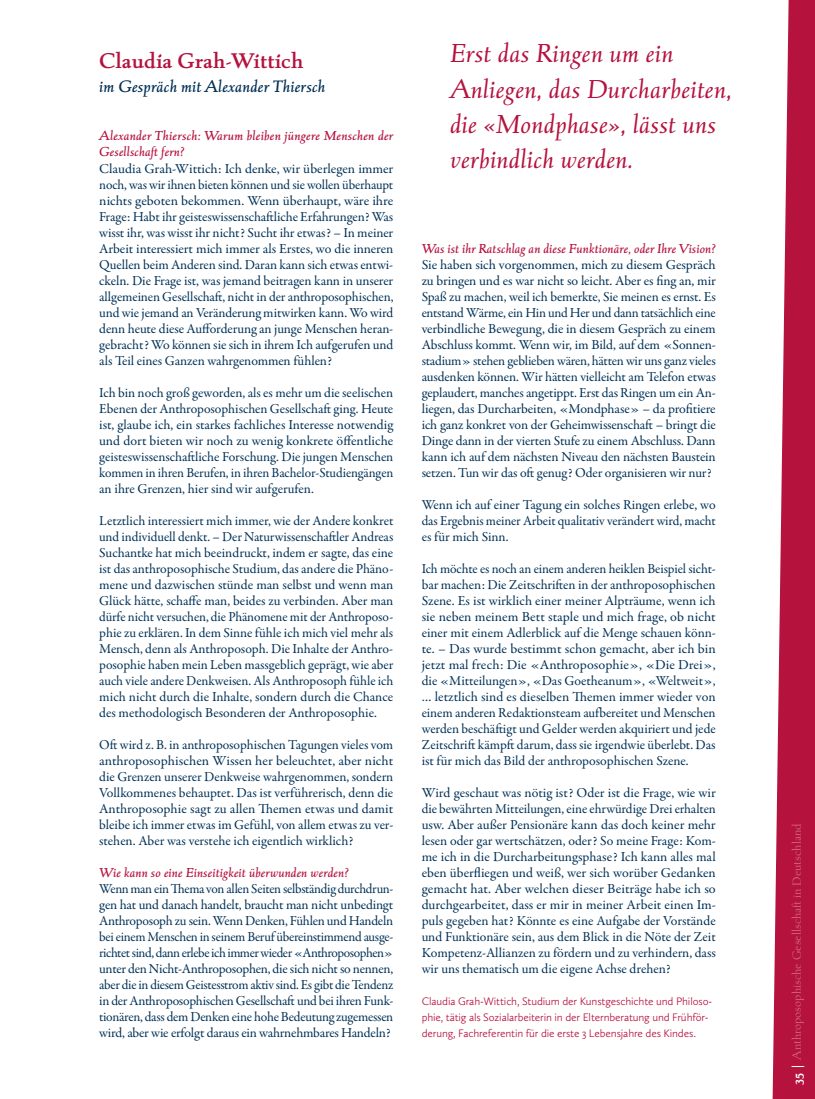
<style>
.page{position:relative;width:815px;height:1099px;background:#fff}
.page>*{position:absolute;margin:0;border:0;box-sizing:border-box;transform-origin:0 0}
.t1{font:italic 27.5px/35px "Albertan Pro";color:#b5123e}
.t2{font:600 22.5px "Albertan Pro";color:#b5123e}
.t3{font:italic 500 17.5px "Albertan Pro";color:#003056}
.t4{font:13.75px/16px "Garamond Premr Pro";letter-spacing:-.005em;color:#003056;text-align:justify}
.t5{font:italic 500 13.75px/16px "Albertan Pro";color:#b5123e}
.t6{font:300 12.5px "Albertan Pro";color:#d3718b}
.t7{font:300 11.25px/16px "Calluna Sans";letter-spacing:-.01em;color:#b5123e}
.s1{font-weight:700;color:#fff}
</style>
<div class="page">
<svg style="left:773px;top:0;width:42px;height:1098px;fill:#b5123e"></svg>
<h2 class="t2" style="left:99px;top:46px;width:206px">Claudia Grah-Wittich</h2>
<p class="t3" style="left:99px;top:76px;width:228px">im Gespräch mit Alexander Thiersch</p>
<p class="t5" style="left:99px;top:128px;width:296px">Alexander Thiersch: Warum bleiben jüngere Menschen der<br>Gesellschaft fern?</p>
<p class="t4" style="left:99px;top:160px;width:296px">Claudia Grah-Wittich: Ich denke, wir überlegen immer noch, was wir ihnen bieten können und sie wollen überhaupt nichts geboten bekommen. Wenn überhaupt, wäre ihre Frage: Habt ihr geisteswissenschaftliche Erfahrungen? Was wisst ihr, was wisst ihr nicht? Sucht ihr etwas? – In meiner Arbeit interessiert mich immer als Erstes, wo die inneren Quellen beim Anderen sind. Daran kann sich etwas entwi&shy;ckeln. Die Frage ist, was jemand beitragen kann in unserer allgemeinen Gesellschaft, nicht in der anthroposophischen, und wie jemand an Veränderung mitwirken kann. Wo wird denn heute diese Aufforderung an junge Menschen heran&shy;gebracht? Wo können sie sich in ihrem Ich aufgerufen und als Teil eines Ganzen wahrgenommen fühlen?</p>
<p class="t4" style="left:99px;top:384px;width:296px">Ich bin noch groß geworden, als es mehr um die seelischen Ebenen der Anthroposophischen Gesellschaft ging. Heute ist, glaube ich, ein starkes fachliches Interesse notwendig und dort bieten wir noch zu wenig konkrete öffentliche geisteswissenschaftliche Forschung. Die jungen Menschen kommen in ihren Berufen, in ihren Bachelor-Studiengängen an ihre Grenzen, hier sind wir aufgerufen.</p>
<p class="t4" style="left:99px;top:512px;width:296px">Letztlich interessiert mich immer, wie der Andere konkret und individuell denkt. – Der Naturwissenschaftler Andreas Suchantke hat mich beeindruckt, indem er sagte, das eine ist das anthroposophische Studium, das andere die Phäno&shy;mene und dazwischen stünde man selbst und wenn man Glück hätte, schaffe man, beides zu verbinden. Aber man dürfe nicht versuchen, die Phänomene mit der Anthroposo&shy;phie zu erklären. In dem Sinne fühle ich mich viel mehr als Mensch, denn als Anthroposoph. Die Inhalte der Anthro&shy;posophie haben mein Leben massgeblich geprägt, wie aber auch viele andere Denkweisen. Als Anthroposoph fühle ich mich nicht durch die Inhalte, sondern durch die Chance des methodologisch Besonderen der Anthroposophie.</p>
<p class="t4" style="left:99px;top:736px;width:296px">Oft wird z. B. in anthroposophischen Tagungen vieles vom anthroposophischen Wissen her beleuchtet, aber nicht die Grenzen unserer Denkweise wahrgenommen, sondern Vollkommenes behauptet. Das ist verführerisch, denn die Anthroposophie sagt zu allen Themen etwas und damit bleibe ich immer etwas im Gefühl, von allem etwas zu ver&shy;stehen. Aber was verstehe ich eigentlich wirklich?</p>
<p class="t5" style="left:99px;top:864px;width:251px">Wie kann so eine Einseitigkeit überwunden werden?</p>
<p class="t4" style="left:99px;top:880px;width:296px">Wenn man ein Thema von allen Seiten selbständig durchdrun&shy;gen hat und danach handelt, braucht man nicht unbedingt Anthroposoph zu sein. Wenn Denken, Fühlen und Handeln bei einem Menschen in seinem Beruf übereinstimmend ausge&shy;richtet sind, dann erlebe ich immer wieder «Anthroposophen» unter den Nicht-Anthroposophen, die sich nicht so nennen, aber die in diesem Geistesstrom aktiv sind. Es gibt die Tendenz in der Anthroposophischen Gesellschaft und bei ihren Funk&shy;tionären, dass dem Denken eine hohe Bedeutung zugemessen wird, aber wie erfolgt daraus ein wahrnehmbares Handeln?</p>
<h1 class="t1" style="left:450px;top:36px;width:284px">Erst das Ringen um ein<br>Anliegen, das Durcharbeiten, die «Mondphase», lässt uns verbindlich werden.</h1>
<p class="t5" style="left:422px;top:240px;width:296px">Was ist ihr Ratschlag an diese Funktionäre, oder Ihre Vision?</p>
<p class="t4" style="left:422px;top:256px;width:296px">Sie haben sich vorgenommen, mich zu diesem Gespräch zu bringen und es war nicht so leicht. Aber es fing an, mir Spaß zu machen, weil ich bemerkte, Sie meinen es ernst. Es entstand Wärme, ein Hin und Her und dann tatsächlich eine verbindliche Bewegung, die in diesem Gespräch zu einem Abschluss kommt. Wenn wir, im Bild, auf dem «Sonnen&shy;stadium» stehen geblieben wären, hätten wir uns ganz vieles ausdenken können. Wir hätten vielleicht am Telefon etwas geplaudert, manches angetippt. Erst das Ringen um ein An&shy;liegen, das Durcharbeiten, «Mondphase» – da profitiere ich ganz konkret von der Geheimwissenschaft – bringt die Dinge dann in der vierten Stufe zu einem Abschluss. Dann kann ich auf dem nächsten Niveau den nächsten Baustein setzen. Tun wir das oft genug? Oder organisieren wir nur?</p>
<p class="t4" style="left:422px;top:496px;width:296px">Wenn ich auf einer Tagung ein solches Ringen erlebe, wo das Ergebnis meiner Arbeit qualitativ verändert wird, macht es für mich Sinn.</p>
<p class="t4" style="left:422px;top:560px;width:296px">Ich möchte es noch an einem anderen heiklen Beispiel sicht&shy;bar machen: Die Zeitschriften in der anthroposophischen Szene. Es ist wirklich einer meiner Alpträume, wenn ich sie neben meinem Bett staple und mich frage, ob nicht einer mit einem Adlerblick auf die Menge schauen könn&shy;te. – Das wurde bestimmt schon gemacht, aber ich bin jetzt mal frech: Die «Anthroposophie», «Die Drei», die «Mitteilungen», «Das Goetheanum», «Weltweit», … letztlich sind es dieselben Themen immer wieder von einem anderen Redaktionsteam aufbereitet und Menschen werden beschäftigt und Gelder werden akquiriert und jede Zeitschrift kämpft darum, dass sie irgendwie überlebt. Das ist für mich das Bild der anthroposophischen Szene.</p>
<p class="t4" style="left:422px;top:784px;width:296px">Wird geschaut was nötig ist? Oder ist die Frage, wie wir die bewährten Mitteilungen, eine ehrwürdige Drei erhalten usw. Aber außer Pensionäre kann das doch keiner mehr lesen oder gar wertschätzen, oder? So meine Frage: Kom&shy;me ich in die Durcharbeitungsphase? Ich kann alles mal eben überfliegen und weiß, wer sich worüber Gedanken gemacht hat. Aber welchen dieser Beiträge habe ich so durchgearbeitet, dass er mir in meiner Arbeit einen Im&shy;puls gegeben hat? Könnte es eine Aufgabe der Vorstände und Funktionäre sein, aus dem Blick in die Nöte der Zeit Kompetenz-Allianzen zu fördern und zu verhindern, dass wir uns thematisch um die eigene Achse drehen?</p>
<p class="t7" style="left:422px;top:993px;width:292px">Claudia Grah-Wittich, Studium der Kunstgeschichte und Philoso&shy;phie, tätig als Sozialarbeiterin in der Elternberatung und Frühför&shy;derung, Fachreferentin für die erste 3 Lebensjahre des Kindes.</p>
<p class="t6" style="left:789px;top:1084px;width:263px;rotate:-90deg"><span class="s1">35 |</span> Anthroposophische Gesellschaft in Deutschland</p>
</div>
